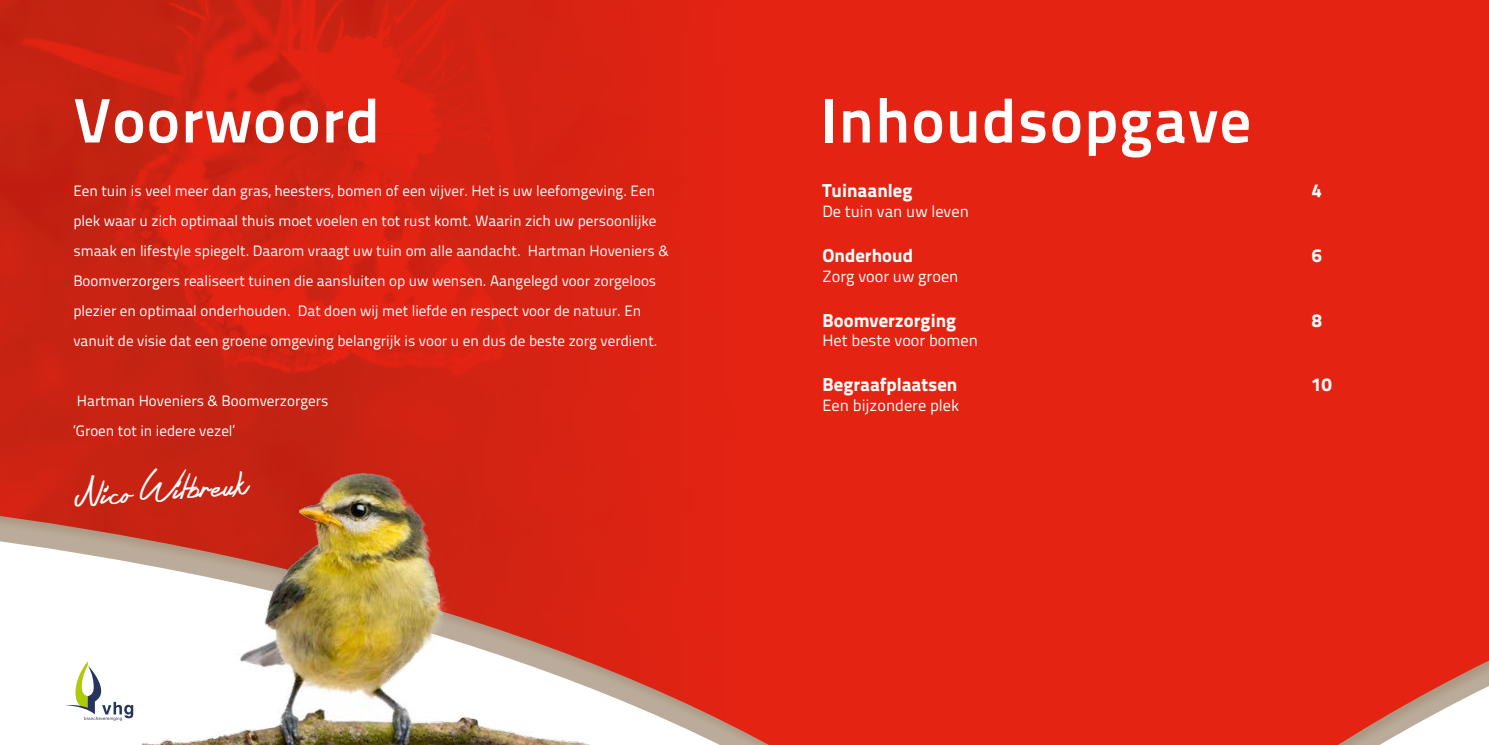
<style>
.page{position:relative;width:1489px;height:745px;background:#fff}
.page>*{position:absolute;margin:0;border:0;box-sizing:border-box;transform-origin:0 0}
.t1{font:62.5px "Titillium Text 22 L 800 wt";letter-spacing:.02em;color:#fff}
.t2{font:30.12px "Silent Reaction";color:#fff}
.t3{font:18.75px "Titillium Text 22 L 999 wt";color:#fff}
.t4{font:16.25px "Titillium Text 22 L 400 wt";color:#fff}
.t5{font:15px/30px "Titillium Text 22 L 400 wt";color:#fff}
</style>
<div class="page">
<div style="left:142px;top:0;width:1346px;height:744px;background:#e42313"></div>
<img style="left:0;top:0;width:745px;height:731px">
<img style="left:143px;top:419px;width:497px;height:325px">
<svg style="left:64px;top:660px;width:69px;height:60px"></svg>
<h1 class="t1" style="left:73px;top:72px;width:308px">Voorwoord</h1>
<h1 class="t1" style="left:820px;top:72px;width:432px">Inhoudsopgave</h1>
<p class="t5" style="left:73px;top:174px;width:597px">Een tuin is veel meer dan gras, heesters, bomen of een vijver. Het is uw leefomgeving. Een plek waar u zich optimaal thuis moet voelen en tot rust komt. Waarin zich uw persoonlijke smaak en lifestyle spiegelt. Daarom vraagt uw tuin om alle aandacht. Hartman Hoveniers &amp; Boomverzorgers realiseert tuinen die aansluiten op uw wensen. Aangelegd voor zorgeloos plezier en optimaal onderhouden. Dat doen wij met liefde en respect voor de natuur. En vanuit de visie dat een groene omgeving belangrijk is voor u en dus de beste zorg verdient.</p>
<p class="t3" style="left:822px;top:176px;width:91px">Tuinaanleg</p>
<p class="t3" style="left:1311px;top:176px;width:11px">4</p>
<p class="t4" style="left:822px;top:199px;width:148px">De tuin van uw leven</p>
<p class="t3" style="left:822px;top:240px;width:92px">Onderhoud</p>
<p class="t3" style="left:1311px;top:240px;width:11px">6</p>
<p class="t4" style="left:822px;top:263px;width:137px">Zorg voor uw groen</p>
<p class="t3" style="left:822px;top:305px;width:135px">Boomverzorging</p>
<p class="t3" style="left:1311px;top:305px;width:11px">8</p>
<p class="t4" style="left:822px;top:328px;width:157px">Het beste voor bomen</p>
<p class="t3" style="left:822px;top:369px;width:136px">Begraafplaatsen</p>
<p class="t3" style="left:1311px;top:369px;width:21px">10</p>
<p class="t4" style="left:822px;top:392px;width:138px">Een bijzondere plek</p>
<p class="t5" style="left:73px;top:384px;width:256px">Hartman Hoveniers &amp; Boomverzorgers ‘Groen tot in iedere vezel’</p>
<h2 class="t2" style="left:73px;top:473px;width:176px;rotate:-4deg">Nico Witbreuk</h2>
</div>
